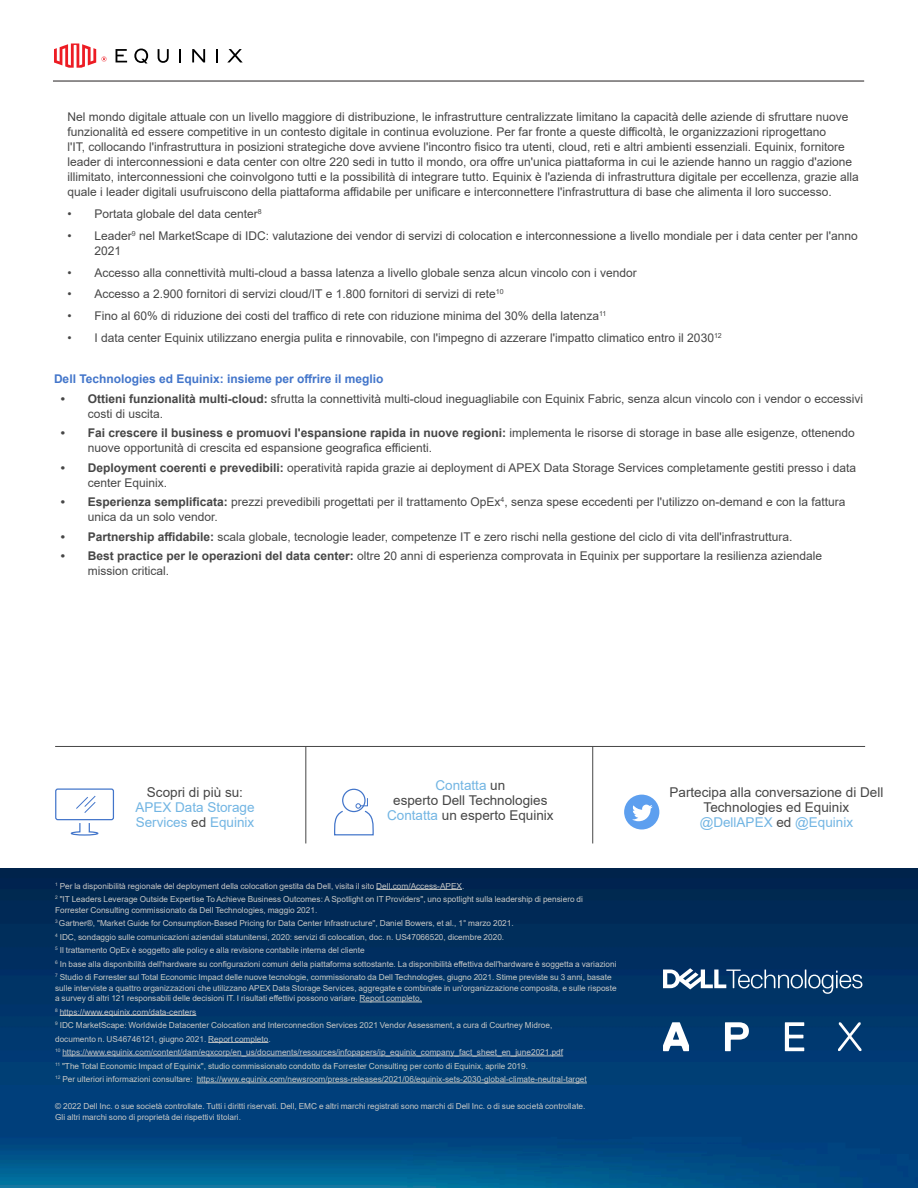
<style>
.page{position:relative;width:918px;height:1188px;background:#fff}
.page>*{position:absolute;margin:0;border:0;box-sizing:border-box;transform-origin:0 0}
.t1{font:13.5px/15px "Arial";color:#464646;text-align:center}
.t2{font:13.5px/15px "Arial";color:#72b5e3}
.t3{font:12px/15px "Arial";color:#464646}
.t4{font:700 12px "Arial";color:#4275ca}
.t5{font:8.25px/13.5px "Arial";color:#c7c8c6}
.s1{font-weight:700}
.s2{color:#464646}
.s3{color:#72b5e3}
</style>
<div class="page">
<svg style="left:116px;top:49px;width:11px;height:13px"></svg>
<svg style="left:158px;top:49px;width:11px;height:14px"></svg>
<svg style="left:179px;top:49px;width:2px;height:13px"></svg>
<svg style="left:192px;top:49px;width:13px;height:13px"></svg>
<svg style="left:216px;top:49px;width:2px;height:13px"></svg>
<svg style="left:227px;top:49px;width:16px;height:13px"></svg>
<svg style="left:134px;top:48px;width:14px;height:15px"></svg>
<svg style="left:54px;top:43px;width:53px;height:25px"></svg>
<hr style="left:53px;top:81px;width:811px;height:1px;background:#231f20">
<img style="left:0;top:868px;width:918px;height:320px">
<hr style="left:306px;top:747px;width:1px;height:96px;background:#464646">
<hr style="left:592px;top:747px;width:1px;height:96px;background:#464646">
<div style="left:342px;top:789px;width:24px;height:23px;border:1px solid #4275ca;border-radius:50%"></div>
<svg style="left:334px;top:798px;width:40px;height:38px"></svg>
<div style="left:55px;top:788px;width:59px;height:32px;border:1px solid #4275ca;border-radius:2px"></div>
<svg style="left:76px;top:795px;width:20px;height:18px"></svg>
<svg style="left:70px;top:823px;width:29px;height:13px"></svg>
<hr style="left:55px;top:746px;width:810px;height:1px;background:#464646">
<hr style="left:376px;top:889px;width:86px;height:1px;background:#c7c8c6">
<hr style="left:360px;top:1002px;width:62px;height:1px;background:#c7c8c6">
<hr style="left:60px;top:1015px;width:136px;height:1px;background:#c7c8c6">
<hr style="left:208px;top:1042px;width:60px;height:1px;background:#c7c8c6">
<hr style="left:62px;top:1056px;width:501px;height:1px;background:#c7c8c6">
<hr style="left:197px;top:1083px;width:390px;height:1px;background:#c7c8c6">
<svg style="left:663px;top:1022px;width:26px;height:29px"></svg>
<svg style="left:725px;top:1022px;width:24px;height:29px"></svg>
<svg style="left:785px;top:1022px;width:19px;height:29px"></svg>
<svg style="left:838px;top:1022px;width:23px;height:29px"></svg>
<svg style="left:663px;top:968px;width:199px;height:26px"></svg>
<div style="left:624px;top:795px;width:35px;height:34px;background:#5d9fef;border-radius:50%"></div>
<svg style="left:632px;top:805px;width:21px;height:16px"></svg>
<p class="t3" style="left:68px;top:110px;width:793px">Nel mondo digitale attuale con un livello maggiore di distribuzione, le infrastrutture centralizzate limitano la capacità delle aziende di sfruttare nuove funzionalità ed essere competitive in un contesto digitale in continua evoluzione. Per far fronte a queste difficoltà, le organizzazioni riprogettano<br>l'IT, collocando l'infrastruttura in posizioni strategiche dove avviene l'incontro fisico tra utenti, cloud, reti e altri ambienti essenziali. Equinix, fornitore leader di interconnessioni e data center con oltre 220 sedi in tutto il mondo, ora offre un'unica piattaforma in cui le aziende hanno un raggio d'azione illimitato, interconnessioni che coinvolgono tutti e la possibilità di integrare tutto. Equinix è l'azienda di infrastruttura digitale per eccellenza, grazie alla quale i leader digitali usufruiscono della piattaforma affidabile per unificare e interconnettere l'infrastruttura di base che alimenta il loro successo.</p>
<p class="t3" style="left:68px;top:206px;width:196px">• Portata globale del data center<sup>8</sup></p>
<p class="t3" style="left:94px;top:228px;width:765px;text-indent:-27px">• Leader<sup>9</sup> nel MarketScape di IDC: valutazione dei vendor di servizi di colocation e interconnessione a livello mondiale per i data center per l'anno<br>2021</p>
<p class="t3" style="left:68px;top:265px;width:571px">• Accesso alla connettività multi-cloud a bassa latenza a livello globale senza alcun vincolo con i vendor</p>
<p class="t3" style="left:68px;top:287px;width:438px">• Accesso a 2.900 fornitori di servizi cloud/IT e 1.800 fornitori di servizi di rete<sup>10</sup></p>
<p class="t3" style="left:67px;top:308px;width:540px">• Fino al 60% di riduzione dei costi del traffico di rete con riduzione minima del 30% della latenza<sup>11</sup></p>
<p class="t3" style="left:68px;top:330px;width:656px">• I data center Equinix utilizzano energia pulita e rinnovabile, con l'impegno di azzerare l'impatto climatico entro il 2030<sup>12</sup></p>
<p class="t4" style="left:54px;top:370px;width:331px">Dell Technologies ed Equinix: insieme per offrire il meglio</p>
<p class="t3" style="left:88px;top:391px;width:777px;text-indent:-27px"><span class="s1">• Ottieni funzionalità multi-cloud:</span> sfrutta la connettività multi-cloud ineguagliabile con Equinix Fabric, senza alcun vincolo con i vendor o eccessivi costi di uscita.</p>
<p class="t3" style="left:88px;top:425px;width:769px;text-indent:-27px"><span class="s1">• Fai crescere il business e promuovi l'espansione rapida in nuove regioni:</span> implementa le risorse di storage in base alle esigenze, ottenendo nuove opportunità di crescita ed espansione geografica efficienti.</p>
<p class="t3" style="left:88px;top:460px;width:770px;text-indent:-27px"><span class="s1">• Deployment coerenti e prevedibili:</span> operatività rapida grazie ai deployment di APEX Data Storage Services completamente gestiti presso i data center Equinix.</p>
<p class="t3" style="left:88px;top:494px;width:759px;text-indent:-27px"><span class="s1">• Esperienza semplificata:</span> prezzi prevedibili progettati per il trattamento OpEx<sup>4</sup>, senza spese eccedenti per l'utilizzo on-demand e con la fattura unica da un solo vendor.</p>
<p class="t3" style="left:61px;top:529px;width:733px"><span class="s1">• Partnership affidabile:</span> scala globale, tecnologie leader, competenze IT e zero rischi nella gestione del ciclo di vita dell'infrastruttura.</p>
<p class="t3" style="left:88px;top:548px;width:736px;text-indent:-27px"><span class="s1">• Best practice per le operazioni del data center:</span> oltre 20 anni di esperienza comprovata in Equinix per supportare la resilienza aziendale mission critical.</p>
<p class="t1" style="left:147px;top:785px;width:98px">Scopri di più su:</p>
<p class="t2" style="left:135px;top:800px;width:121px">APEX Data Storage<br>Services <span class="s2">ed</span> Equinix</p>
<p class="t1" style="left:387px;top:778px;width:168px"><span class="s3">Contatta</span> un<br>esperto Dell Technologies<br><span class="s3">Contatta</span> un esperto Equinix</p>
<p class="t5" style="left:55px;top:879px;width:529px"><sup>1</sup> Per la disponibilità regionale del deployment della colocation gestita da Dell, visita il sito Dell.com/Access-APEX.<br><sup>2</sup> "IT Leaders Leverage Outside Expertise To Achieve Business Outcomes: A Spotlight on IT Providers", uno spotlight sulla leadership di pensiero di</p>
<p class="t5" style="left:55px;top:903px;width:563px">Forrester Consulting commissionato da Dell Technologies, maggio 2021.<br><sup>3</sup> Gartner®, "Market Guide for Consumption-Based Pricing for Data Center Infrastructure", Daniel Bowers, et al., 1° marzo 2021.<br><sup>4</sup> IDC, sondaggio sulle comunicazioni aziendali statunitensi, 2020: servizi di colocation, doc. n. US47066520, dicembre 2020.<br><sup>5</sup> Il trattamento OpEx è soggetto alle policy e alla revisione contabile interna del cliente<br><sup>6</sup> In base alla disponibilità dell'hardware su configurazioni comuni della piattaforma sottostante. La disponibilità effettiva dell'hardware è soggetta a variazioni <sup>7</sup> Studio di Forrester sul Total Economic Impact delle nuove tecnologie, commissionato da Dell Technologies, giugno 2021. Stime previste su 3 anni, basate</p>
<p class="t5" style="left:55px;top:982px;width:563px;line-height:10.5px">sulle interviste a quattro organizzazioni che utilizzano APEX Data Storage Services, aggregate e combinate in un'organizzazione composita, e sulle risposte a survey di altri 121 responsabili delle decisioni IT. I risultati effettivi possono variare. Report completo.</p>
<p class="t5" style="left:55px;top:1005px;width:533px"><sup>8</sup> https://www.equinix.com/data-centers<br><sup>9</sup> IDC MarketScape: Worldwide Datacenter Colocation and Interconnection Services 2021 Vendor Assessment, a cura di Courtney Midroe, documento n. US46746121, giugno 2021. Report completo.<br><sup>10</sup> https://www.equinix.com/content/dam/eqxcorp/en_us/documents/resources/infopapers/ip_equinix_company_fact_sheet_en_june2021.pdf<br><sup>11</sup> "The Total Economic Impact of Equinix", studio commissionato condotto da Forrester Consulting per conto di Equinix, aprile 2019.<br><sup>12</sup> Per ulteriori informazioni consultare: https://www.equinix.com/newsroom/press-releases/2021/06/equinix-sets-2030-global-climate-neutral-target</p>
<p class="t5" style="left:55px;top:1101px;width:532px;line-height:10.5px">© 2022 Dell Inc. o sue società controllate. Tutti i diritti riservati. Dell, EMC e altri marchi registrati sono marchi di Dell Inc. o di sue società controllate.<br>Gli altri marchi sono di proprietà dei rispettivi titolari.</p>
<p class="t1" style="left:670px;top:785px;width:215px">Partecipa alla conversazione di Dell<br>Technologies ed Equinix <span class="s3">@DellAPEX</span> ed <span class="s3">@Equinix</span></p>
</div>
